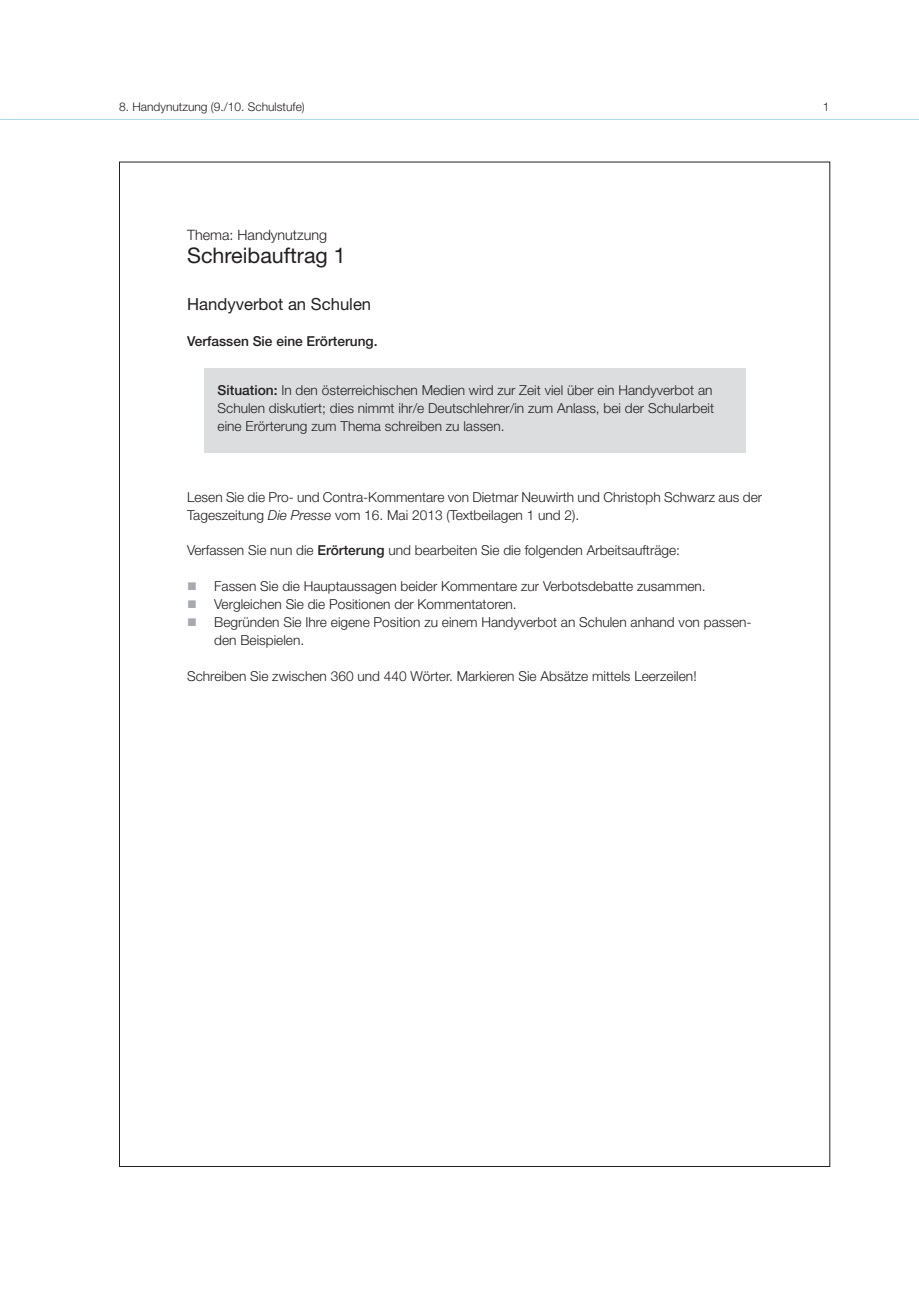
<style>
.page{position:relative;width:919px;height:1289px;background:#fff}
.page>*{position:absolute;margin:0;border:0;box-sizing:border-box;transform-origin:0 0}
.t1{font:21.45px "Helvetica Neue LT Std";color:#231f20}
.t2{font:16.65px "Helvetica Neue LT Std";color:#231f20}
.t3{font:300 14.25px "Helvetica Neue LT Std";color:#231f20}
.t4{font:300 13.65px/17.9px "Helvetica Neue LT Std";color:#231f20}
.t5{font:500 13.65px "Helvetica Neue LT Std";color:#231f20}
.t6{font:300 12px "Helvetica Neue LT Std";color:#231f20}
.s1{font-weight:500}
.s2{font-style:italic}
.s3{color:#a8a9ad}
</style>
<div class="page">
<svg style="left:0;top:119px;width:13px;height:1px"></svg>
<hr style="left:13px;top:119px;width:905px;height:1px;background:#add9e6">
<div style="left:204px;top:369px;width:541px;height:84px;background:#dcdddf"></div>
<p class="t6" style="left:119px;top:99px;width:187px">8. Handynutzung (9./10. Schulstufe)</p>
<p class="t6" style="left:822px;top:99px;width:8px">1</p>
<p class="t3" style="left:187px;top:226px;width:141px">Thema: Handynutzung</p>
<h1 class="t1" style="left:187px;top:242px;width:160px">Schreibauftrag 1</h1>
<p class="t2" style="left:187px;top:294px;width:185px">Handyverbot an Schulen</p>
<p class="t5" style="left:187px;top:333px;width:192px">Verfassen Sie eine Erörterung.</p>
<p class="t4" style="left:217px;top:381px;width:498px"><span class="s1">Situation:</span> In den österreichischen Medien wird zur Zeit viel über ein Handyverbot an<br>Schulen diskutiert; dies nimmt ihr/e Deutschlehrer/in zum Anlass, bei der Schularbeit eine Erörterung zum Thema schreiben zu lassen.</p>
<p class="t4" style="left:187px;top:487px;width:576px">Lesen Sie die Pro- und Contra-Kommentare von Dietmar Neuwirth und Christoph Schwarz aus der<br>Tageszeitung <span class="s2">Die Presse</span> vom 16. Mai 2013 (Textbeilagen 1 und 2).</p>
<p class="t4" style="left:187px;top:541px;width:494px">Verfassen Sie nun die <span class="s1">Erörterung</span> und bearbeiten Sie die folgenden Arbeitsaufträge:</p>
<p class="t4" style="left:187px;top:577px;width:520px"><span class="s3">■</span> Fassen Sie die Hauptaussagen beider Kommentare zur Verbotsdebatte zusammen.</p>
<p class="t4" style="left:187px;top:595px;width:331px"><span class="s3">■</span> Vergleichen Sie die Positionen der Kommentatoren.</p>
<p class="t4" style="left:214px;top:613px;width:539px;text-indent:-27px"><span class="s3">■</span> Begründen Sie Ihre eigene Position zu einem Handyverbot an Schulen anhand von passen&shy;den Beispielen.</p>
<p class="t4" style="left:187px;top:666px;width:511px">Schreiben Sie zwischen 360 und 440 Wörter. Markieren Sie Absätze mittels Leerzeilen!</p>
</div>
